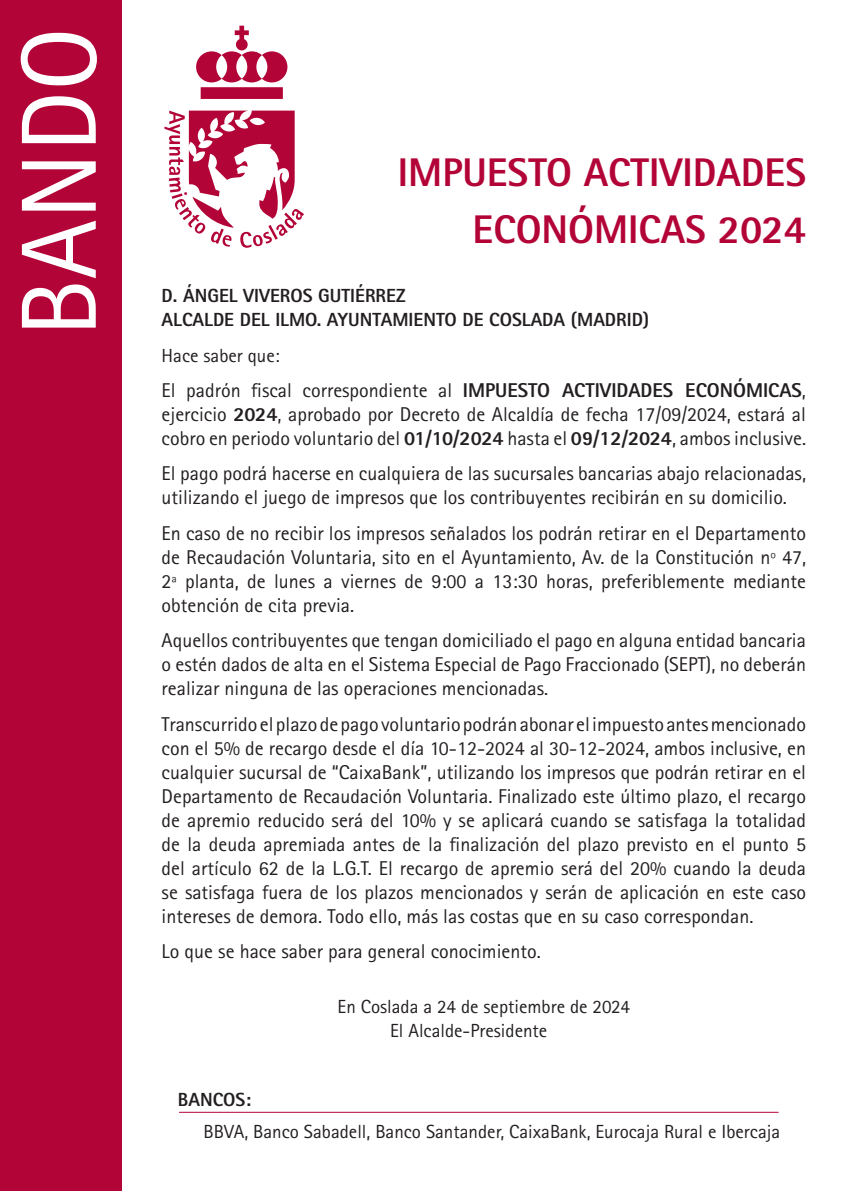
<style>
.page{position:relative;width:842px;height:1191px;background:#fff}
.page>*{position:absolute;margin:0;border:0;box-sizing:border-box;transform-origin:0 0}
.t1{font:107px "Rotis Sans Serif Std";color:#fff}
.t2{font:800 40px/57px "Rotis Sans Serif Std";color:#b30437;text-align:right}
.t3{font:20px/24px "Rotis Sans Serif Std";color:#231f20;text-align:justify}
.t4{font:19px/24px "Rotis Sans Serif Std";color:#231f20;text-align:center}
.t5{font:800 19px/24px "Rotis Sans Serif Std";color:#231f20}
.s1{font-weight:800}
.s2{color:#fff}
</style>
<div class="page">
<svg style="left:164px;top:26px;width:140px;height:222px"></svg>
<div style="left:0;top:0;width:122px;height:1191px;background:#b30437"></div>
<hr style="left:179px;top:1112px;width:600px;height:1px;background:#b30437">
<h1 class="t1" style="left:-4px;top:337px;width:311px;rotate:-90deg">BANDO</h1>
<h2 class="t2" style="left:398px;top:143px;width:410px">IMPUESTO ACTIVIDADES<br>ECONÓMICAS 2024</h2>
<p class="t5" style="left:162px;top:284px;width:489px">D. ÁNGEL VIVEROS GUTIÉRREZ<br>ALCALDE DEL ILMO. AYUNTAMIENTO DE COSLADA (MADRID)</p>
<p class="t4" style="left:162px;top:343px;width:120px">Hace saber que:</p>
<p class="t3" style="left:162px;top:378px;width:646px">El padrón fiscal correspondiente al <span class="s1">IMPUESTO ACTIVIDADES ECONÓMICAS</span>, ejercicio <span class="s1">2024</span>, aprobado por Decreto de Alcaldía de fecha 17/09/2024, estará al cobro en periodo voluntario del <span class="s1">01/10/2024</span> hasta el <span class="s1">09/12/2024</span>, ambos inclusive.</p>
<p class="t3" style="left:162px;top:461px;width:646px">El pago podrá hacerse en cualquiera de las sucursales bancarias abajo relacionadas, utilizando el juego de impresos que los contribuyentes recibirán en su domicilio.</p>
<p class="t3" style="left:162px;top:521px;width:646px">En caso de no recibir los impresos señalados los podrán retirar en el Departamento de Recaudación Voluntaria, sito en el Ayuntamiento, Av. de la Constitución nº 47, 2ª planta, de lunes a viernes de 9:00 a 13:30 horas, preferiblemente mediante obtención de cita previa.</p>
<p class="t3" style="left:162px;top:628px;width:646px">Aquellos contribuyentes que tengan domiciliado el pago en alguna entidad bancaria o estén dados de alta en el Sistema Especial de Pago Fraccionado (SEPT), no deberán realizar ninguna de las operaciones mencionadas.</p>
<p class="t3" style="left:162px;top:711px;width:646px">Transcurrido el plazo de pago voluntario podrán abonar el impuesto antes mencionado con el 5% de recargo desde el día 10-12-2024 al 30-12-2024, ambos inclusive, en cualquier sucursal de “CaixaBank”, utilizando los impresos que podrán retirar en el Departamento de Recaudación Voluntaria. Finalizado este último plazo, el recargo de apremio reducido será del 10% y se aplicará cuando se satisfaga la totalidad de la deuda apremiada antes de la finalización del plazo previsto en el punto 5 del artículo 62 de la L.G.T. El recargo de apremio será del 20% cuando la deuda se satisfaga fuera de los plazos mencionados y serán de aplicación en este caso intereses de demora. Todo ello, más las costas que en su caso correspondan.</p>
<p class="t3" style="left:162px;top:939px;width:381px">Lo que se hace saber para general conocimiento.</p>
<p class="t4" style="left:338px;top:994px;width:294px">En Coslada a 24 de septiembre de 2024<br>El Alcalde-Presidente<span class="s2">caja</span></p>
<p class="t5" style="left:178px;top:1087px;width:75px">BANCOS:</p>
<p class="t4" style="left:204px;top:1119px;width:578px">BBVA, Banco Sabadell, Banco Santander, CaixaBank, Eurocaja Rural e Ibercaja</p>
</div>
